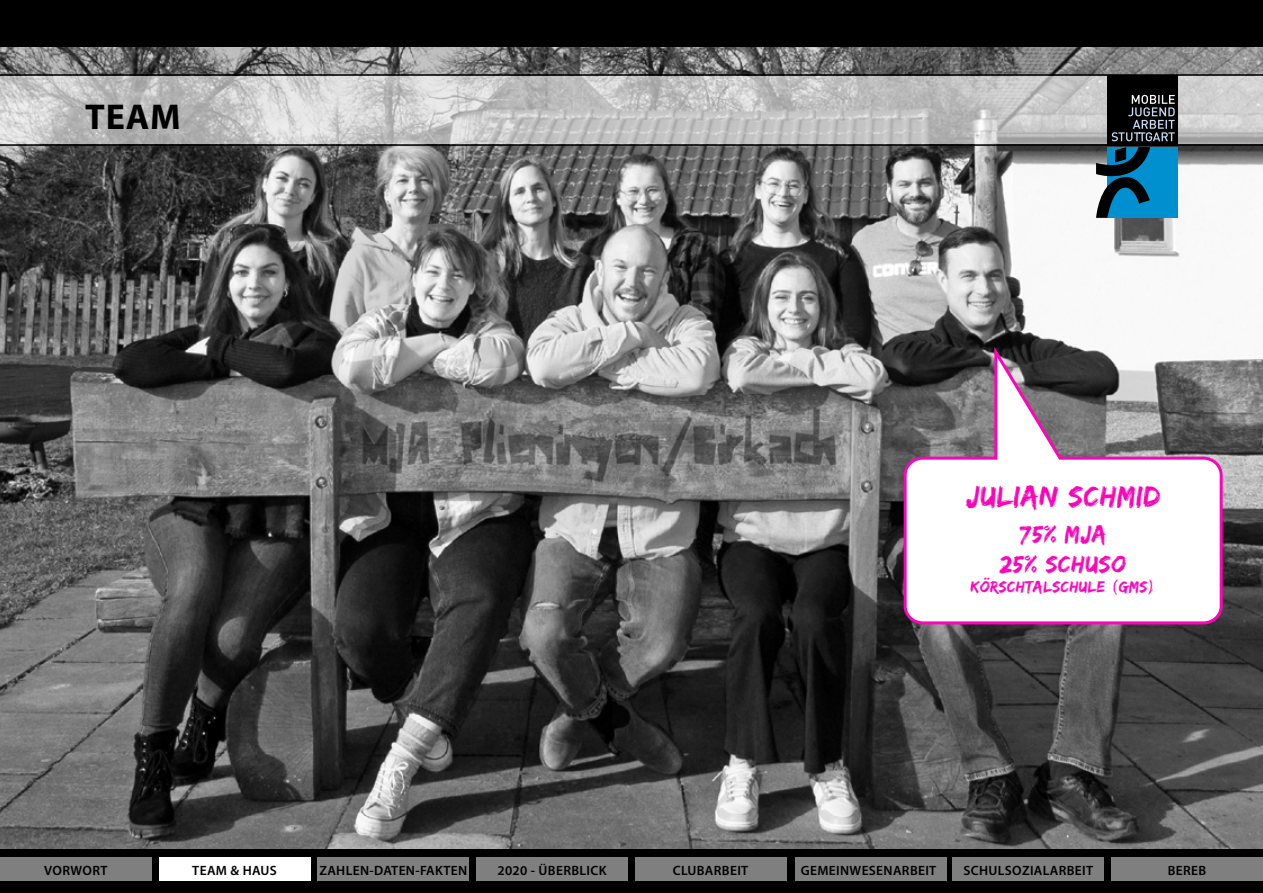
<style>
.page{position:relative;width:1263px;height:893px;background:#fff}
.page>*{position:absolute;margin:0;border:0;box-sizing:border-box;transform-origin:0 0}
.t1{font:700 36px "Myriad Pro";color:#000}
.t2{font:30.3px "Edo SZ";letter-spacing:.025em;color:#fc05b8}
.t3{font:24.75px/29.7px "Edo SZ";letter-spacing:.025em;color:#fc05b8;text-align:center}
.t4{font:16.5px "Edo SZ";letter-spacing:.025em;color:#fc05b8}
.t5{font:600 13.5px "Myriad Pro";letter-spacing:.025em;color:#000}
</style>
<div class="page">
<img style="left:0;top:46px;width:1263px;height:803px">
<svg style="left:0;top:76px;width:1262px;height:68px;background:#c4c4c4"></svg>
<div style="left:0;top:0;width:1263px;height:46px;background:#000"></div>
<div style="left:0;top:849px;width:1263px;height:44px;background:#000"></div>
<div style="left:318px;top:858px;width:151px;height:23px;background:#7f7f7f"></div>
<div style="left:477px;top:858px;width:151px;height:23px;background:#7f7f7f"></div>
<div style="left:636px;top:858px;width:151px;height:23px;background:#7f7f7f"></div>
<div style="left:795px;top:858px;width:151px;height:23px;background:#7f7f7f"></div>
<div style="left:952px;top:858px;width:152px;height:23px;background:#7f7f7f"></div>
<div style="left:1111px;top:858px;width:152px;height:23px;background:#7f7f7f"></div>
<div style="left:159px;top:858px;width:151px;height:23px;background:#fff"></div>
<div style="left:0;top:858px;width:151px;height:23px;background:#7f7f7f"></div>
<hr style="left:0;top:74px;width:1263px;height:2px;background:#000">
<hr style="left:0;top:144px;width:1263px;height:2px;background:#000">
<div style="left:1107px;top:147px;width:71px;height:71px;background:#008fcf"></div>
<div style="left:1107px;top:75px;width:71px;height:71px;background:#000"></div>
<svg style="left:1111px;top:95px;width:64px;height:46px"></svg>
<svg style="left:1096px;top:147px;width:54px;height:71px"></svg>
<svg style="left:902px;top:348px;width:322px;height:278px"></svg>
<h1 class="t1" style="left:85px;top:93px;width:97px">TEAM</h1>
<h2 class="t2" style="left:966px;top:479px;width:196px">JULIAN SCHMID</h2>
<h3 class="t3" style="left:1000px;top:518px;width:128px">75% MJA<br>25% SCHUSO</h3>
<p class="t4" style="left:970px;top:577px;width:187px">KÖRSCHTALSCHULE (GMS)</p>
<p class="t5" style="left:44px;top:861px;width:65px">VORWORT</p>
<p class="t5" style="left:192px;top:861px;width:86px">TEAM &amp; HAUS</p>
<p class="t5" style="left:319px;top:861px;width:150px">ZAHLEN-DATEN-FAKTEN</p>
<p class="t5" style="left:497px;top:861px;width:111px">2020 - ÜBERBLICK</p>
<p class="t5" style="left:673px;top:861px;width:77px">CLUBARBEIT</p>
<p class="t5" style="left:801px;top:861px;width:137px">GEMEINWESENARBEIT</p>
<p class="t5" style="left:963px;top:861px;width:131px">SCHULSOZIALARBEIT</p>
<p class="t5" style="left:1168px;top:861px;width:40px">BEREB</p>
</div>
